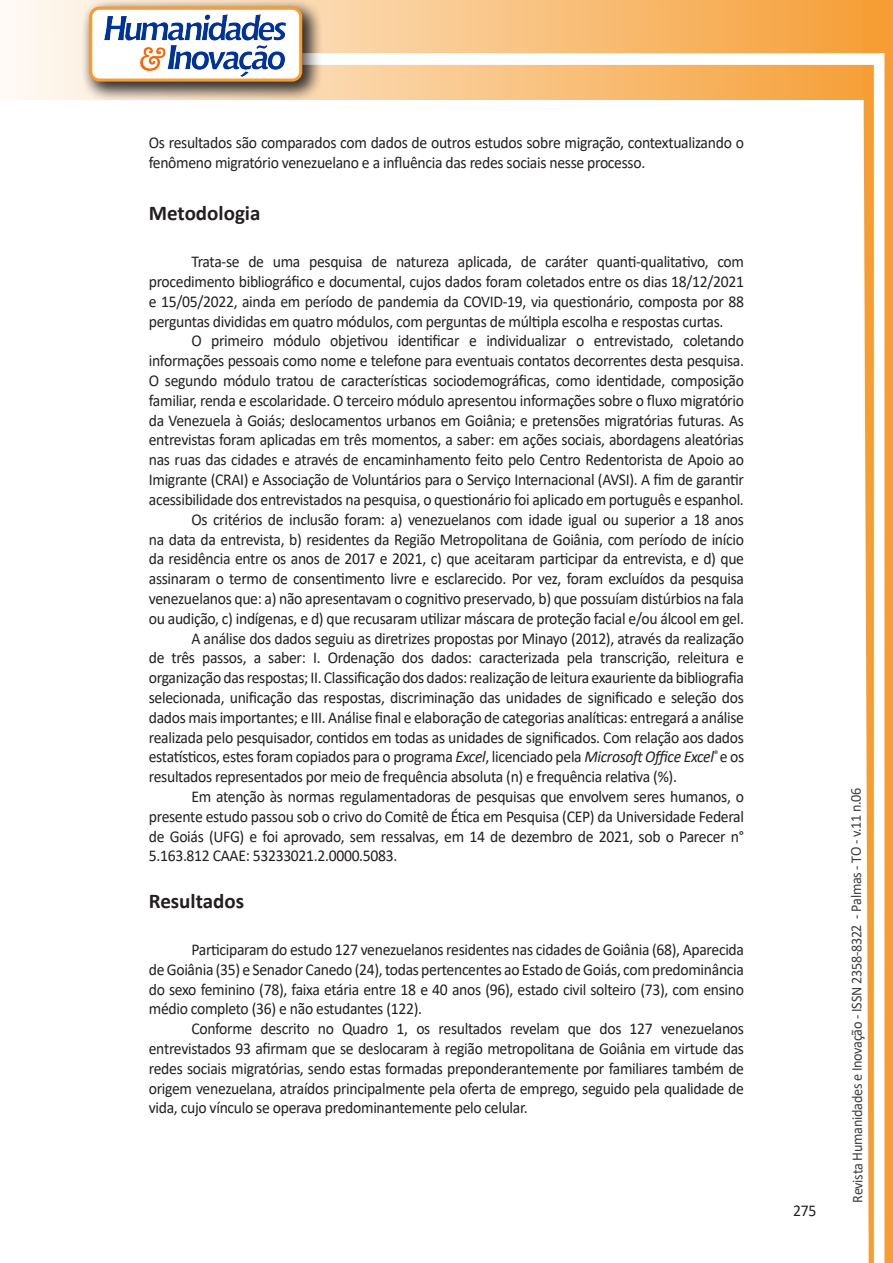
<style>
.page{position:relative;width:893px;height:1263px;background:#fff}
.page>*{position:absolute;margin:0;border:0;box-sizing:border-box;transform-origin:0 0}
.Titulo_2{font:700 21px "Calibri";color:#231f20}
.texto{font:16.5px/19.8px "Calibri";letter-spacing:-.02em;color:#231f20;text-align:justify;scale:.95 1}
.t1{font:15px "Calibri";letter-spacing:-.025em;color:#3e3e3f;scale:.95 1}
.s1{font-style:italic}
</style>
<div class="page">
<svg style="left:5px;top:0;width:858px;height:100px;background:#f9c484"></svg>
<div style="left:302px;top:53px;width:582px;height:12px;background:#fff;border:2px solid #fff"></div>
<svg style="left:863px;top:0;width:30px;height:1263px"></svg>
<div style="left:81px;top:0;width:241px;height:102px;background:#231f20;opacity:.75"></div>
<div style="left:91px;top:8px;width:210px;height:72px;background:#fff;border-radius:9px"></div>
<img style="left:104px;top:14px;width:181px;height:62px">
<div style="left:89px;top:7px;width:213px;height:75px;border:3px solid #f69e34;border-radius:9px"></div>
<p class="texto" style="left:149px;top:133px;width:628px">Os resultados são comparados com dados de outros estudos sobre migração, contextualizando o fenômeno migratório venezuelano e a influência das redes sociais nesse processo.</p>
<p class="Titulo_2" style="left:149px;top:199px;width:113px">Metodologia</p>
<p class="texto" style="left:149px;top:251px;width:628px;text-indent:43px">Trata-se de uma pesquisa de natureza aplicada, de caráter quanti-qualitativo, com procedimento bibliográfico e documental, cujos dados foram coletados entre os dias 18/12/2021 e 15/05/2022, ainda em período de pandemia da COVID-19, via questionário, composta por 88 perguntas divididas em quatro módulos, com perguntas de múltipla escolha e respostas curtas.</p>
<p class="texto" style="left:149px;top:331px;width:628px;text-indent:43px">O primeiro módulo objetivou identificar e individualizar o entrevistado, coletando informações pessoais como nome e telefone para eventuais contatos decorrentes desta pesquisa.<br>O segundo módulo tratou de características sociodemográficas, como identidade, composição familiar, renda e escolaridade. O terceiro módulo apresentou informações sobre o fluxo migratório da Venezuela à Goiás; deslocamentos urbanos em Goiânia; e pretensões migratórias futuras. As entrevistas foram aplicadas em três momentos, a saber: em ações sociais, abordagens aleatórias nas ruas das cidades e através de encaminhamento feito pelo Centro Redentorista de Apoio ao Imigrante (CRAI) e Associação de Voluntários para o Serviço Internacional (AVSI). A fim de garantir acessibilidade dos entrevistados na pesquisa, o questionário foi aplicado em português e espanhol.</p>
<p class="texto" style="left:149px;top:509px;width:628px;text-indent:43px">Os critérios de inclusão foram: a) venezuelanos com idade igual ou superior a 18 anos na data da entrevista, b) residentes da Região Metropolitana de Goiânia, com período de início da residência entre os anos de 2017 e 2021, c) que aceitaram participar da entrevista, e d) que assinaram o termo de consentimento livre e esclarecido. Por vez, foram excluídos da pesquisa venezuelanos que: a) não apresentavam o cognitivo preservado, b) que possuíam distúrbios na fala ou audição, c) indígenas, e d) que recusaram utilizar máscara de proteção facial e/ou álcool em gel.</p>
<p class="texto" style="left:149px;top:628px;width:628px;text-indent:43px">A análise dos dados seguiu as diretrizes propostas por Minayo (2012), através da realização de três passos, a saber: I. Ordenação dos dados: caracterizada pela transcrição, releitura e organização das respostas; II. Classificação dos dados: realização de leitura exauriente da bibliografia selecionada, unificação das respostas, discriminação das unidades de significado e seleção dos dados mais importantes; e III. Análise final e elaboração de categorias analíticas: entregará a análise realizada pelo pesquisador, contidos em todas as unidades de significados. Com relação aos dados estatísticos, estes foram copiados para o programa <span class="s1">Excel</span>, licenciado pela <span class="s1">Microsoft Office Excel</span><sup>®</sup> e os resultados representados por meio de frequência absoluta (n) e frequência relativa (%).</p>
<p class="texto" style="left:149px;top:786px;width:628px;text-indent:43px">Em atenção às normas regulamentadoras de pesquisas que envolvem seres humanos, o presente estudo passou sob o crivo do Comitê de Ética em Pesquisa (CEP) da Universidade Federal de Goiás (UFG) e foi aprovado, sem ressalvas, em 14 de dezembro de 2021, sob o Parecer n° 5.163.812 CAAE: 53233021.2.0000.5083.</p>
<p class="Titulo_2" style="left:149px;top:886px;width:97px">Resultados</p>
<p class="texto" style="left:149px;top:939px;width:628px;text-indent:43px">Participaram do estudo 127 venezuelanos residentes nas cidades de Goiânia (68), Aparecida de Goiânia (35) e Senador Canedo (24), todas pertencentes ao Estado de Goiás, com predominância do sexo feminino (78), faixa etária entre 18 e 40 anos (96), estado civil solteiro (73), com ensino médio completo (36) e não estudantes (122).</p>
<p class="texto" style="left:149px;top:1018px;width:628px;text-indent:43px">Conforme descrito no Quadro 1, os resultados revelam que dos 127 venezuelanos entrevistados 93 afirmam que se deslocaram à região metropolitana de Goiânia em virtude das redes sociais migratórias, sendo estas formadas preponderantemente por familiares também de origem venezuelana, atraídos principalmente pela oferta de emprego, seguido pela qualidade de vida, cujo vínculo se operava predominantemente pelo celular.</p>
<p class="texto" style="left:793px;top:1200px;width:26px">275</p>
<p class="t1" style="left:846px;top:1203px;width:439px;rotate:-90deg">Revista Humanidades e Inovação - ISSN 2358-8322 - Palmas - TO - v.11 n.06</p>
</div>
